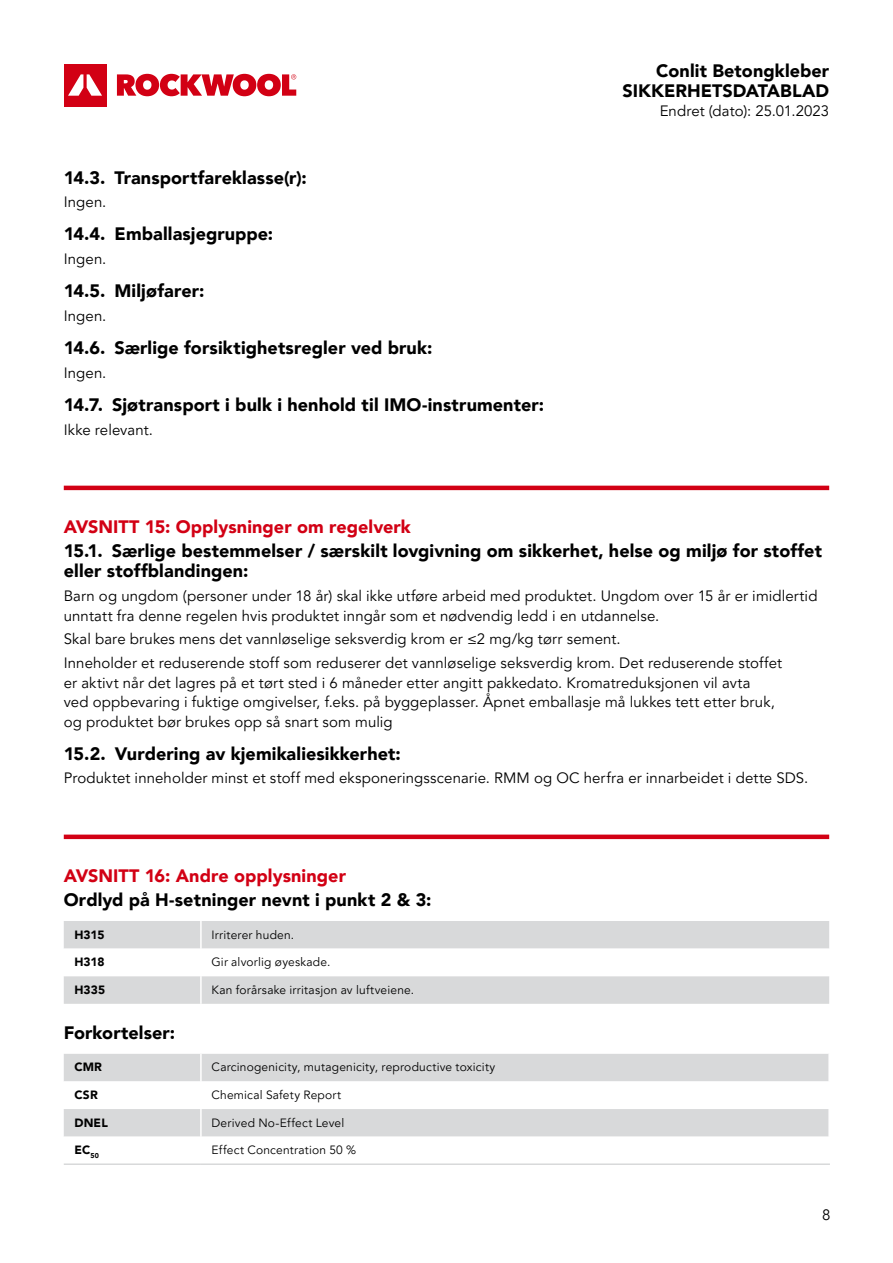
<style>
.page{position:relative;width:893px;height:1263px;background:#fff}
.page>*{position:absolute;margin:0;border:0;box-sizing:border-box;transform-origin:0 0}
.t1{font:900 18px/19.2px "Avenir LT Pro";letter-spacing:.005em;color:#000;text-align:right}
.t2{font:900 18px "Avenir LT Pro";letter-spacing:.005em;color:#d20014}
.t3{font:15px/19.5px "Avenir LT Pro";letter-spacing:.005em;color:#000}
.t4{font:12px "Avenir LT Pro";letter-spacing:.015em;color:#000}
.t5{font:900 12px "Avenir LT Pro";letter-spacing:.01em;color:#000}
</style>
<div class="page">
<div style="left:64px;top:64px;width:42px;height:42px;background:#d20014"></div>
<svg style="left:68px;top:74px;width:34px;height:22px"></svg>
<svg style="left:117px;top:74px;width:179px;height:22px"></svg>
<hr style="left:64px;top:486px;width:765px;height:4px;background:#d20014">
<div style="left:64px;top:834px;width:765px;height:5px;background:#d20014"></div>
<div style="left:64px;top:921px;width:765px;height:83px;background:#d8d9da"></div>
<svg style="left:64px;top:948px;width:765px;height:28px"></svg>
<hr style="left:200px;top:921px;width:2px;height:27px;background:#fff">
<hr style="left:200px;top:948px;width:2px;height:28px;background:#fff">
<hr style="left:200px;top:976px;width:2px;height:28px;background:#fff">
<div style="left:64px;top:1054px;width:764px;height:27px;background:#d8d9da"></div>
<div style="left:64px;top:1109px;width:764px;height:28px;background:#d8d9da"></div>
<hr style="left:200px;top:1054px;width:2px;height:27px;background:#fff">
<hr style="left:200px;top:1109px;width:2px;height:27px;background:#fff">
<hr style="left:200px;top:1136px;width:2px;height:27px;background:#fff">
<hr style="left:64px;top:1163px;width:137px;height:2px;background:#d8d9da">
<hr style="left:201px;top:1163px;width:629px;height:2px;background:#d8d9da">
<p class="t1" style="left:64px;top:168px;width:245px">14.3. Transportfareklasse(r):</p>
<p class="t3" style="left:64px;top:193px;width:44px">Ingen.</p>
<p class="t1" style="left:64px;top:225px;width:211px">14.4. Emballasjegruppe:</p>
<p class="t3" style="left:64px;top:250px;width:44px">Ingen.</p>
<p class="t1" style="left:64px;top:281px;width:142px">14.5. Miljøfarer:</p>
<p class="t3" style="left:64px;top:306px;width:44px">Ingen.</p>
<p class="t1" style="left:64px;top:338px;width:370px">14.6. Særlige forsiktighetsregler ved bruk:</p>
<p class="t3" style="left:64px;top:363px;width:44px">Ingen.</p>
<p class="t1" style="left:64px;top:395px;width:482px">14.7. Sjøtransport i bulk i henhold til IMO-instrumenter:</p>
<p class="t3" style="left:64px;top:420px;width:91px">Ikke relevant.</p>
<p class="t1" style="left:622px;top:62px;width:208px">Conlit Betongkleber<br>SIKKERHETSDATABLAD</p>
<p class="t3" style="left:660px;top:101px;width:171px">Endret (dato): 25.01.2023</p>
<p class="t2" style="left:64px;top:515px;width:349px">AVSNITT 15: Opplysninger om regelverk</p>
<p class="t1" style="left:64px;top:541px;width:760px;line-height:20.2px;text-align:left">15.1. Særlige bestemmelser / særskilt lovgivning om sikkerhet, helse og miljø for stoffet eller stoffblandingen:</p>
<p class="t3" style="left:64px;top:586px;width:755px">Barn og ungdom (personer under 18 år) skal ikke utføre arbeid med produktet. Ungdom over 15 år er imidlertid unntatt fra denne regelen hvis produktet inngår som et nødvendig ledd i en utdannelse.</p>
<p class="t3" style="left:64px;top:628px;width:720px;line-height:23.7px">Skal bare brukes mens det vannløselige seksverdig krom er ≤2 mg/kg tørr sement.<br>Inneholder et reduserende stoff som reduserer det vannløselige seksverdig krom. Det reduserende stoffet</p>
<p class="t3" style="left:64px;top:673px;width:713px">er aktivt når det lagres på et tørt sted i 6 måneder etter angitt pakkedato. Kromatreduksjonen vil avta ved oppbevaring i fuktige omgivelser, f.eks. på byggeplasser. Åpnet emballasje må lukkes tett etter bruk, og produktet bør brukes opp så snart som mulig</p>
<p class="t1" style="left:64px;top:744px;width:339px">15.2. Vurdering av kjemikaliesikkerhet:</p>
<p class="t3" style="left:64px;top:769px;width:746px">Produktet inneholder minst et stoff med eksponeringsscenarie. RMM og OC herfra er innarbeidet i dette SDS.</p>
<p class="t2" style="left:64px;top:864px;width:284px">AVSNITT 16: Andre opplysninger</p>
<p class="t1" style="left:64px;top:890px;width:369px">Ordlyd på H-setninger nevnt i punkt 2 &amp; 3:</p>
<p class="t5" style="left:74px;top:927px;width:32px">H315</p>
<p class="t4" style="left:212px;top:927px;width:84px">Irriterer huden.</p>
<p class="t5" style="left:74px;top:955px;width:32px">H318</p>
<p class="t4" style="left:212px;top:955px;width:120px">Gir alvorlig øyeskade.</p>
<p class="t5" style="left:74px;top:982px;width:32px">H335</p>
<p class="t4" style="left:212px;top:982px;width:204px">Kan forårsake irritasjon av luftveiene.</p>
<p class="t1" style="left:64px;top:1023px;width:113px">Forkortelser:</p>
<p class="t5" style="left:74px;top:1060px;width:29px">CMR</p>
<p class="t4" style="left:212px;top:1060px;width:285px">Carcinogenicity, mutagenicity, reproductive toxicity</p>
<p class="t5" style="left:74px;top:1087px;width:25px">CSR</p>
<p class="t4" style="left:212px;top:1088px;width:131px">Chemical Safety Report</p>
<p class="t5" style="left:74px;top:1115px;width:35px">DNEL</p>
<p class="t4" style="left:212px;top:1115px;width:134px">Derived No-Effect Level</p>
<p class="t5" style="left:74px;top:1143px;width:26px">EC<sub>50</sub></p>
<p class="t4" style="left:212px;top:1143px;width:146px">Effect Concentration 50 %</p>
<p class="t3" style="left:822px;top:1206px;width:10px">8</p>
</div>
